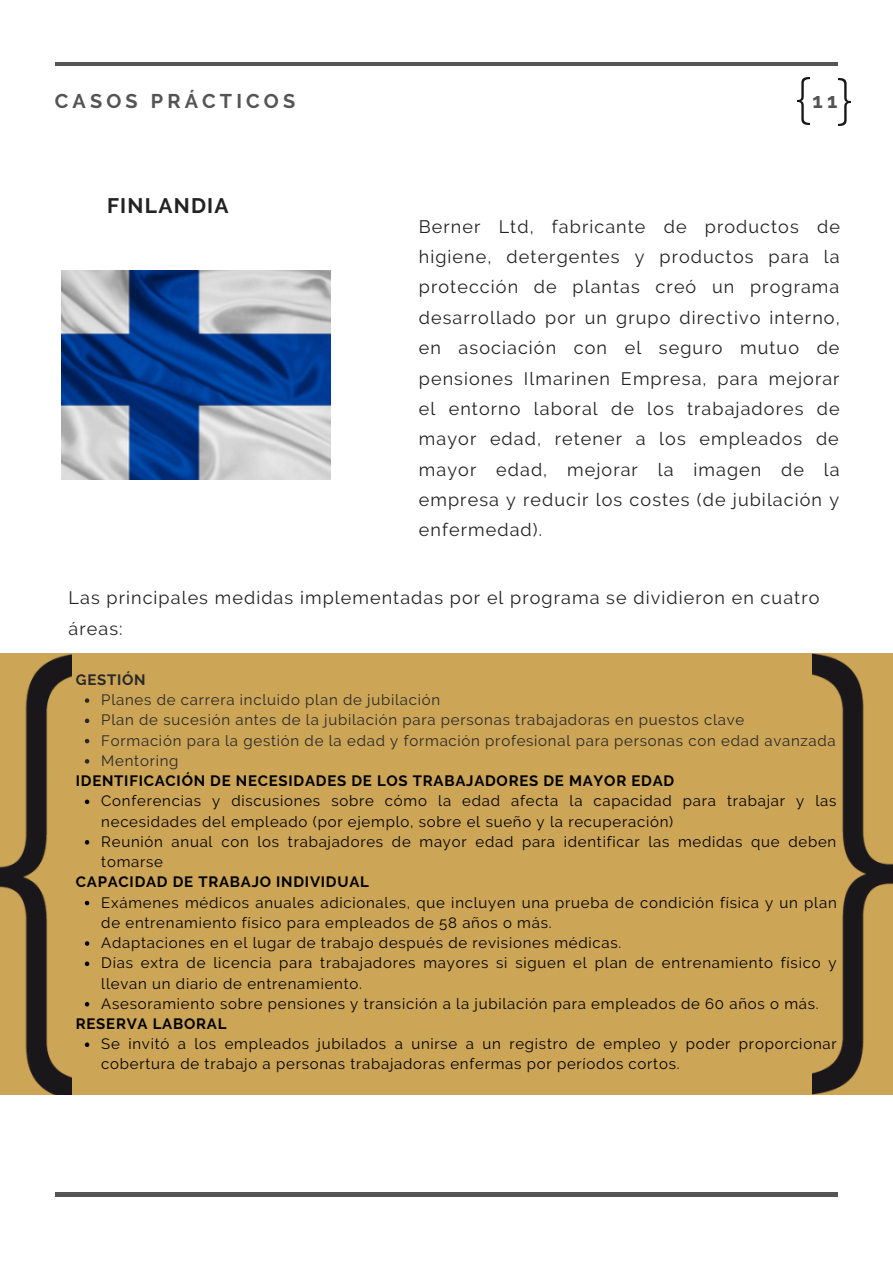
<style>
.page{position:relative;width:893px;height:1264px;background:#fff}
.page>*{position:absolute;margin:0;border:0;box-sizing:border-box;transform-origin:0 0}
.t1{font:700 21px "Raleway";letter-spacing:.06em;color:#222}
.t2{font:700 21px "Raleway";color:#545454}
.t3{font:700 19.8px "Raleway";letter-spacing:.21em;color:#545454}
.t4{font:18px/30.3px "Raleway";letter-spacing:.06em;color:#222;text-align:justify}
.t5{font:15px/20.2px "Raleway";letter-spacing:.05em;color:#000}
.t6{font:15px/20.2px "Raleway";letter-spacing:.05em;color:#292929}
.t7{font:700 15px "Raleway";letter-spacing:.05em;color:#000}
.t8{font:700 15px "Raleway";letter-spacing:.05em;color:#292929}
</style>
<div class="page">
<hr style="left:55px;top:62px;width:782px;height:4px;background:#545454">
<div style="left:72px;top:653px;width:740px;height:441px;background:#cca556"></div>
<hr style="left:55px;top:1192px;width:782px;height:4px;background:#545454">
<img style="left:61px;top:270px;width:269px;height:209px">
<img style="left:0;top:653px;width:72px;height:441px">
<svg style="left:85px;top:698px;width:4px;height:5px"></svg>
<svg style="left:85px;top:718px;width:4px;height:5px"></svg>
<svg style="left:85px;top:738px;width:4px;height:5px"></svg>
<svg style="left:85px;top:759px;width:4px;height:4px"></svg>
<svg style="left:85px;top:799px;width:4px;height:5px"></svg>
<svg style="left:85px;top:840px;width:4px;height:4px"></svg>
<svg style="left:85px;top:900px;width:4px;height:5px"></svg>
<svg style="left:85px;top:941px;width:4px;height:4px"></svg>
<svg style="left:85px;top:961px;width:4px;height:5px"></svg>
<svg style="left:85px;top:1002px;width:4px;height:4px"></svg>
<svg style="left:85px;top:1042px;width:4px;height:4px"></svg>
<img style="left:812px;top:653px;width:80px;height:441px">
<img style="left:797px;top:77px;width:12px;height:48px">
<img style="left:838px;top:78px;width:12px;height:48px">
<h2 class="t3" style="left:55px;top:89px;width:242px">CASOS PRÁCTICOS</h2>
<h1 class="t1" style="left:107px;top:193px;width:123px">FINLANDIA</h1>
<h1 class="t2" style="left:812px;top:88px;width:27px">11</h1>
<p class="t4" style="left:419px;top:211px;width:422px">Berner Ltd, fabricante de productos de higiene, detergentes y productos para la protección de plantas creó un programa desarrollado por un grupo directivo interno, en asociación con el seguro mutuo de pensiones Ilmarinen Empresa, para mejorar el entorno laboral de los trabajadores de mayor edad, retener a los empleados de mayor edad, mejorar la imagen de la empresa y reducir los costes (de jubilación y enfermedad).</p>
<p class="t4" style="left:69px;top:583px;width:752px">Las principales medidas implementadas por el programa se dividieron en cuatro áreas:</p>
<p class="t8" style="left:76px;top:670px;width:71px">GESTIÓN</p>
<p class="t6" style="left:101px;top:689px;width:736px">Planes de carrera incluido plan de jubilación<br>Plan de sucesión antes de la jubilación para personas trabajadoras en puestos clave<br>Formación para la gestión de la edad y formación profesional para personas con edad avanzada Mentoring</p>
<p class="t5" style="left:101px;top:791px;width:736px">Conferencias y discusiones sobre cómo la edad afecta la capacidad para trabajar y las necesidades del empleado (por ejemplo, sobre el sueño y la recuperación)<br>Reunión anual con los trabajadores de mayor edad para identificar las medidas que deben tomarse</p>
<p class="t5" style="left:101px;top:892px;width:737px">Exámenes médicos anuales adicionales, que incluyen una prueba de condición física y un plan de entrenamiento físico para empleados de 58 años o más.<br>Adaptaciones en el lugar de trabajo después de revisiones médicas.<br>Días extra de licencia para trabajadores mayores si siguen el plan de entrenamiento físico y llevan un diario de entrenamiento.<br>Asesoramiento sobre pensiones y transición a la jubilación para empleados de 60 años o más.</p>
<p class="t5" style="left:101px;top:1033px;width:736px">Se invitó a los empleados jubilados a unirse a un registro de empleo y poder proporcionar cobertura de trabajo a personas trabajadoras enfermas por períodos cortos.</p>
<p class="t7" style="left:76px;top:772px;width:600px">IDENTIFICACIÓN DE NECESIDADES DE LOS TRABAJADORES DE MAYOR EDAD</p>
<p class="t7" style="left:76px;top:873px;width:294px">CAPACIDAD DE TRABAJO INDIVIDUAL</p>
<p class="t7" style="left:76px;top:1014px;width:152px">RESERVA LABORAL</p>
</div>
